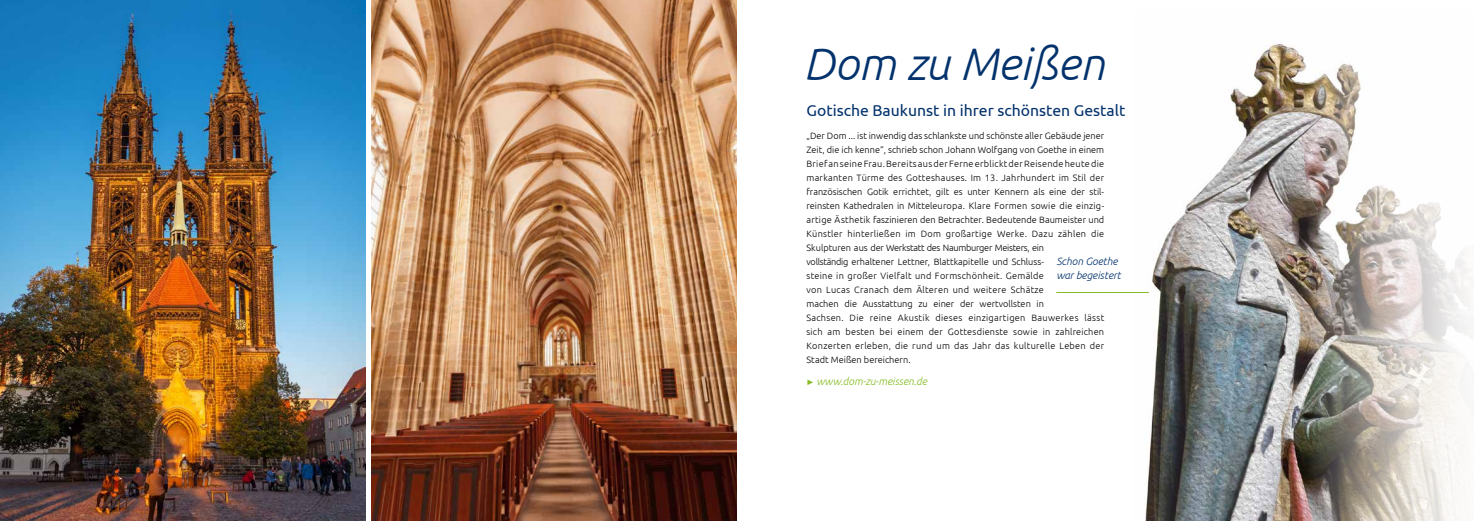
<style>
.page{position:relative;width:1474px;height:521px;background:#fff}
.page>*{position:absolute;margin:0;border:0;box-sizing:border-box;transform-origin:0 0}
.t1{font:italic 300 45.5px "Ubuntu";color:#03326c}
.t2{font:15.75px "Ubuntu";color:#03326c}
.t3{font:italic 300 10.5px/14px "Ubuntu";color:#03326c}
.t4{font:italic 300 10.5px "Ubuntu";color:#86bc25}
.t5{font:300 9.19px/14px "Ubuntu";letter-spacing:.02em;color:#000}
.s1{font-family:"Arial";font-weight:400;font-style:normal;font-size:7.88px}
</style>
<div class="page">
<img style="left:1145px;top:59px;width:114px;height:462px">
<img style="left:371px;top:0;width:366px;height:521px">
<img style="left:0;top:0;width:365px;height:521px">
<hr style="left:1056px;top:292px;width:92px;height:1px;background:#86bc25">
<img style="left:1259px;top:44px;width:210px;height:477px">
<h1 class="t1" style="left:803px;top:36px;width:303px">Dom zu Meißen</h1>
<h2 class="t2" style="left:806px;top:101px;width:320px">Gotische Baukunst in ihrer schönsten Gestalt</h2>
<p class="t5" style="left:806px;top:128px;width:299px">„Der Dom ... ist inwendig das schlankste und schönste aller Gebäude jener Zeit, die ich kenne“, schrieb schon Johann Wolfgang von Goethe in einem Brief an seine Frau. Bereits aus der Ferne erblickt der Reisende heute die markanten Türme des Gotteshauses. Im 13. Jahrhundert im Stil der französischen Gotik errichtet, gilt es unter Kennern als eine der stil&shy;reinsten Kathedralen in Mitteleuropa. Klare Formen sowie die einzig&shy;artige Ästhetik faszinieren den Betrachter. Bedeutende Baumeister und Künstler hinterließen im Dom großartige Werke. Dazu zählen die Skulpturen aus der Werkstatt des Naumburger Meisters, ein<br>vollständig erhaltener Lettner, Blattkapitelle und Schluss--<br>steine in großer Vielfalt und Formschönheit. Gemälde<br>von Lucas Cranach dem Älteren und weitere Schätze<br>machen die Ausstattung zu einer der wertvollsten in<br>Sachsen. Die reine Akustik dieses einzigartigen Bauwerkes lässt sich am besten bei einem der Gottesdienste sowie in zahlreichen Konzerten erleben, die rund um das Jahr das kulturelle Leben der Stadt Meißen bereichern.</p>
<p class="t4" style="left:806px;top:375px;width:122px"><span class="s1">►</span> www.dom-zu-meissen.de</p>
<p class="t3" style="left:1056px;top:254px;width:66px">Schon Goethe war begeistert</p>
</div>
